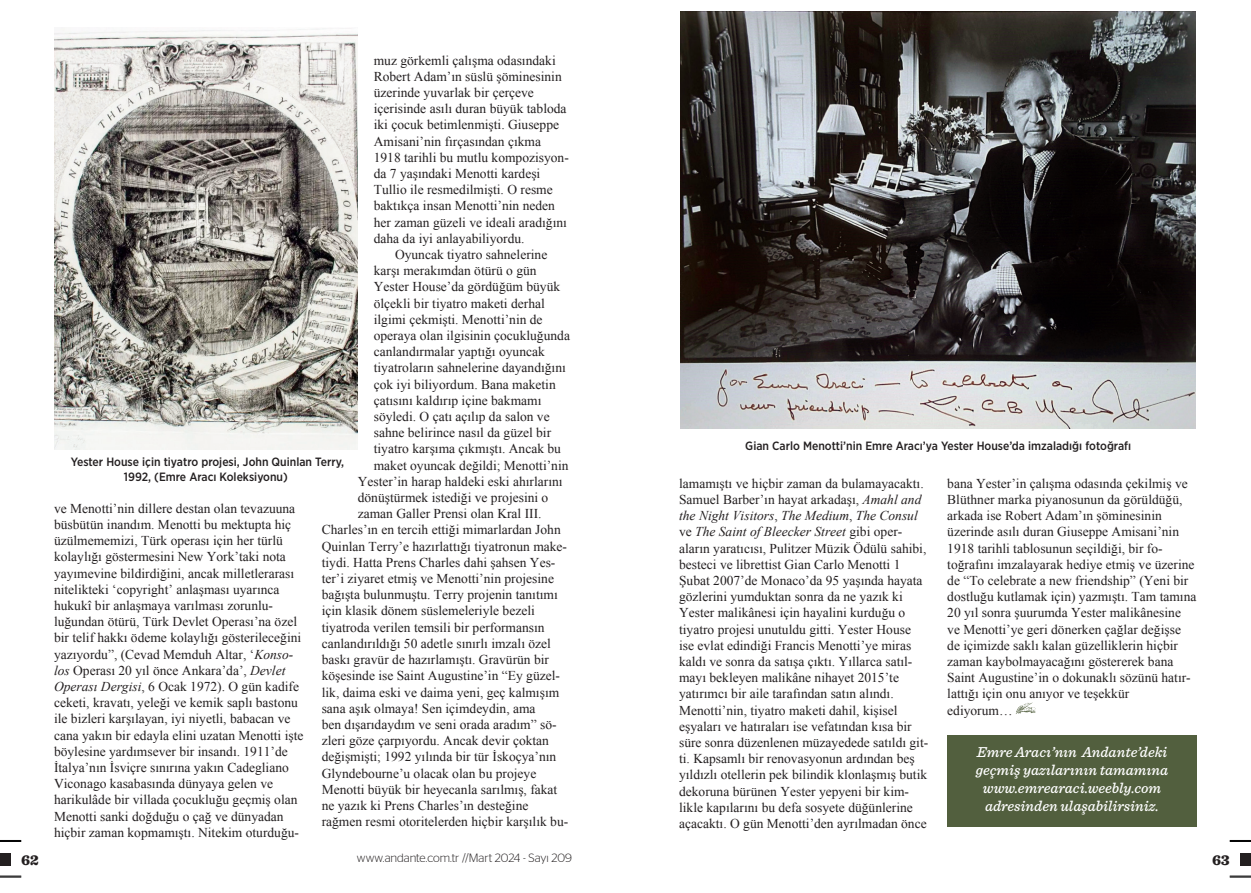
<style>
.page{position:relative;width:1251px;height:893px;background:#fff}
.page>*{position:absolute;margin:0;border:0;box-sizing:border-box;transform-origin:0 0}
.t1{font:italic 500 15px/18px "Sentinel";color:#fff;text-align:center}
.t2{font:900 15px "Sentinel";color:#231f20}
.t3{font:13.5px/16.2px "Times New Roman";color:#231f20}
.t4{font:500 12px/14.4px "Gotham Narrow";color:#231f20;text-align:center}
.t5{font:300 12px "DK Stag Sans";letter-spacing:-.005em;color:#231f20}
.s1{font-style:italic}
</style>
<div class="page">
<svg style="left:1229px;top:876px;width:21px;height:2px"></svg>
<svg style="left:1229px;top:840px;width:21px;height:2px"></svg>
<div style="left:1239px;top:853px;width:11px;height:12px;background:#231f20"></div>
<svg style="left:0;top:876px;width:21px;height:2px"></svg>
<svg style="left:0;top:840px;width:21px;height:2px"></svg>
<div style="left:0;top:853px;width:11px;height:12px;background:#231f20"></div>
<img style="left:54px;top:28px;width:304px;height:421px">
<div style="left:946px;top:735px;width:250px;height:91px;background:#525f3e"></div>
<svg style="left:1015px;top:702px;width:20px;height:12px"></svg>
<img style="left:680px;top:12px;width:514px;height:416px">
<p class="t3" style="left:373px;top:52px;width:183px">muz görkemli çalışma odasındaki</p>
<p class="t3" style="left:373px;top:68px;width:189px">Robert Adam’ın süslü şöminesinin</p>
<p class="t3" style="left:373px;top:84px;width:162px">üzerinde yuvarlak bir çerçeve</p>
<p class="t3" style="left:373px;top:100px;width:194px">içerisinde asılı duran büyük tabloda</p>
<p class="t3" style="left:373px;top:117px;width:187px">iki çocuk betimlenmişti. Giuseppe</p>
<p class="t3" style="left:373px;top:133px;width:169px">Amisani’nin fırçasından çıkma</p>
<p class="t3" style="left:373px;top:149px;width:196px">1918 tarihli bu mutlu kompozisyon-</p>
<p class="t3" style="left:373px;top:165px;width:168px">da 7 yaşındaki Menotti kardeşi</p>
<p class="t3" style="left:373px;top:181px;width:180px">Tullio ile resmedilmişti. O resme</p>
<p class="t3" style="left:373px;top:198px;width:183px">baktıkça insan Menotti’nin neden</p>
<p class="t3" style="left:373px;top:214px;width:195px">her zaman güzeli ve ideali aradığını</p>
<p class="t3" style="left:373px;top:230px;width:152px">daha da iyi anlayabiliyordu.</p>
<p class="t3" style="left:395px;top:246px;width:154px">Oyuncak tiyatro sahnelerine</p>
<p class="t3" style="left:373px;top:262px;width:164px">karşı merakımdan ötürü o gün</p>
<p class="t3" style="left:373px;top:279px;width:188px">Yester House’da gördüğüm büyük</p>
<p class="t3" style="left:373px;top:295px;width:172px">ölçekli bir tiyatro maketi derhal</p>
<p class="t3" style="left:373px;top:311px;width:170px">ilgimi çekmişti. Menotti’nin de</p>
<p class="t3" style="left:373px;top:327px;width:198px">operaya olan ilgisinin çocukluğunda</p>
<p class="t3" style="left:373px;top:343px;width:172px">canlandırmalar yaptığı oyuncak</p>
<p class="t3" style="left:373px;top:360px;width:193px">tiyatroların sahnelerine dayandığını</p>
<p class="t3" style="left:373px;top:376px;width:183px">çok iyi biliyordum. Bana maketin</p>
<p class="t3" style="left:373px;top:392px;width:169px">çatısını kaldırıp içine bakmamı</p>
<p class="t3" style="left:373px;top:408px;width:177px">söyledi. O çatı açılıp da salon ve</p>
<p class="t3" style="left:373px;top:424px;width:179px">sahne belirince nasıl da güzel bir</p>
<p class="t3" style="left:373px;top:441px;width:189px">tiyatro karşıma çıkmıştı. Ancak bu</p>
<p class="t3" style="left:373px;top:457px;width:196px">maket oyuncak değildi; Menotti’nin</p>
<p class="t3" style="left:358px;top:473px;width:206px">Yester’in harap haldeki eski ahırlarını</p>
<p class="t3" style="left:358px;top:489px;width:192px">dönüştürmek istediği ve projesini o</p>
<p class="t3" style="left:358px;top:505px;width:185px">zaman Galler Prensi olan Kral III.</p>
<p class="t3" style="left:322px;top:522px;width:240px">Charles’ın en tercih ettiği mimarlardan John</p>
<p class="t3" style="left:322px;top:538px;width:247px">Quinlan Terry’e hazırlattığı tiyatronun make-</p>
<p class="t3" style="left:322px;top:554px;width:235px">tiydi. Hatta Prens Charles dahi şahsen Yes-</p>
<p class="t3" style="left:322px;top:570px;width:234px">ter’i ziyaret etmiş ve Menotti’nin projesine</p>
<p class="t3" style="left:322px;top:586px;width:237px">bağışta bulunmuştu. Terry projenin tanıtımı</p>
<p class="t3" style="left:322px;top:603px;width:214px">için klasik dönem süslemeleriyle bezeli</p>
<p class="t3" style="left:322px;top:619px;width:224px">tiyatroda verilen temsili bir performansın</p>
<p class="t3" style="left:322px;top:635px;width:231px">canlandırıldığı 50 adetle sınırlı imzalı özel</p>
<p class="t3" style="left:322px;top:651px;width:229px">baskı gravür de hazırlamıştı. Gravürün bir</p>
<p class="t3" style="left:322px;top:667px;width:240px">köşesinde ise Saint Augustine’in “Ey güzel-</p>
<p class="t3" style="left:322px;top:684px;width:239px">lik, daima eski ve daima yeni, geç kalmışım</p>
<p class="t3" style="left:322px;top:700px;width:215px">sana aşık olmaya! Sen içimdeydin, ama</p>
<p class="t3" style="left:322px;top:716px;width:236px">ben dışarıdaydım ve seni orada aradım” sö-</p>
<p class="t3" style="left:322px;top:732px;width:229px">zleri göze çarpıyordu. Ancak devir çoktan</p>
<p class="t3" style="left:322px;top:748px;width:236px">değişmişti; 1992 yılında bir tür İskoçya’nın</p>
<p class="t3" style="left:322px;top:765px;width:216px">Glyndebourne’u olacak olan bu projeye</p>
<p class="t3" style="left:322px;top:781px;width:237px">Menotti büyük bir heyecanla sarılmış, fakat</p>
<p class="t3" style="left:322px;top:797px;width:208px">ne yazık ki Prens Charles’ın desteğine</p>
<p class="t3" style="left:322px;top:813px;width:248px">rağmen resmi otoritelerden hiçbir karşılık bu-</p>
<p class="t4" style="left:71px;top:455px;width:275px">Yester House için tiyatro projesi, John Quinlan Terry,<br>1992, (Emre Aracı Koleksiyonu)</p>
<p class="t3" style="left:54px;top:500px;width:251px">ve Menotti’nin dillere destan olan tevazuuna büsbütün inandım. Menotti bu mektupta hiç üzülmememizi, Türk operası için her türlü kolaylığı göstermesini New York’taki nota yayımevine bildirdiğini, ancak milletlerarası nitelikteki ‘copyright’ anlaşması uyarınca hukukî bir anlaşmaya varılması zorunlu&shy;luğundan ötürü, Türk Devlet Operası’na özel bir telif hakkı ödeme kolaylığı gösterileceğini yazıyordu”, (Cevad Memduh Altar, ‘<span class="s1">Konso&shy;los</span> Operası 20 yıl önce Ankara’da’, <span class="s1">Devlet Operası Dergisi</span>, 6 Ocak 1972). O gün kadife ceketi, kravatı, yeleği ve kemik saplı bastonu ile bizleri karşılayan, iyi niyetli, babacan ve cana yakın bir edayla elini uzatan Menotti işte böylesine yardımsever bir insandı. 1911’de İtalya’nın İsviçre sınırına yakın Cadegliano Viconago kasabasında dünyaya gelen ve harikulâde bir villada çocukluğu geçmiş olan Menotti sanki doğduğu o çağ ve dünyadan hiçbir zaman kopmamıştı. Nitekim oturduğu-</p>
<p class="t4" style="left:745px;top:439px;width:387px">Gian Carlo Menotti’nin Emre Aracı’ya Yester House’da imzaladığı fotoğrafı</p>
<p class="t3" style="left:679px;top:475px;width:251px">lamamıştı ve hiçbir zaman da bulamayacaktı.<br>Samuel Barber’ın hayat arkadaşı, <span class="s1">Amahl and the Night Visitors</span>, <span class="s1">The Medium</span>, <span class="s1">The Consul </span>ve <span class="s1">The Saint of Bleecker Street</span> gibi oper&shy;aların yaratıcısı, Pulitzer Müzik Ödülü sahibi, besteci ve librettist Gian Carlo Menotti 1<br>Şubat 2007’de Monaco’da 95 yaşında hayata gözlerini yumduktan sonra da ne yazık ki Yester malikânesi için hayalini kurduğu o tiyatro projesi unutuldu gitti. Yester House ise evlat edindiği Francis Menotti’ye miras kaldı ve sonra da satışa çıktı. Yıllarca satıl&shy;mayı bekleyen malikâne nihayet 2015’te yatırımcı bir aile tarafından satın alındı.<br>Menotti’nin, tiyatro maketi dahil, kişisel eşyaları ve hatıraları ise vefatından kısa bir süre sonra düzenlenen müzayedede satıldı git&shy;ti. Kapsamlı bir renovasyonun ardından beş yıldızlı otellerin pek bilindik klonlaşmış butik dekoruna bürünen Yester yepyeni bir kim&shy;likle kapılarını bu defa sosyete düğünlerine açacaktı. O gün Menotti’den ayrılmadan önce</p>
<p class="t3" style="left:947px;top:475px;width:250px">bana Yester’in çalışma odasında çekilmiş ve Blüthner marka piyanosunun da görüldüğü, arkada ise Robert Adam’ın şöminesinin üzerinde asılı duran Giuseppe Amisani’nin 1918 tarihli tablosunun seçildiği, bir fo&shy;toğrafını imzalayarak hediye etmiş ve üzerine de “To celebrate a new friendship” (Yeni bir dostluğu kutlamak için) yazmıştı. Tam tamına 20 yıl sonra şuurumda Yester malikânesine ve Menotti’ye geri dönerken çağlar değişse de içimizde saklı kalan güzelliklerin hiçbir zaman kaybolmayacağını göstererek bana Saint Augustine’in o dokunaklı sözünü hatır&shy;lattığı için onu anıyor ve teşekkür ediyorum…</p>
<p class="t1" style="left:975px;top:742px;width:194px">Emre Aracı’nın Andante’deki geçmiş yazılarının tamamına www.emrearaci.weebly.com adresinden ulaşabilirsiniz.</p>
<p class="t2" style="left:21px;top:848px;width:19px">62</p>
<p class="t5" style="left:357px;top:851px;width:216px">www.andante.com.tr //Mart 2024 - Sayı 209</p>
<p class="t2" style="left:1211px;top:848px;width:19px">63</p>
</div>
